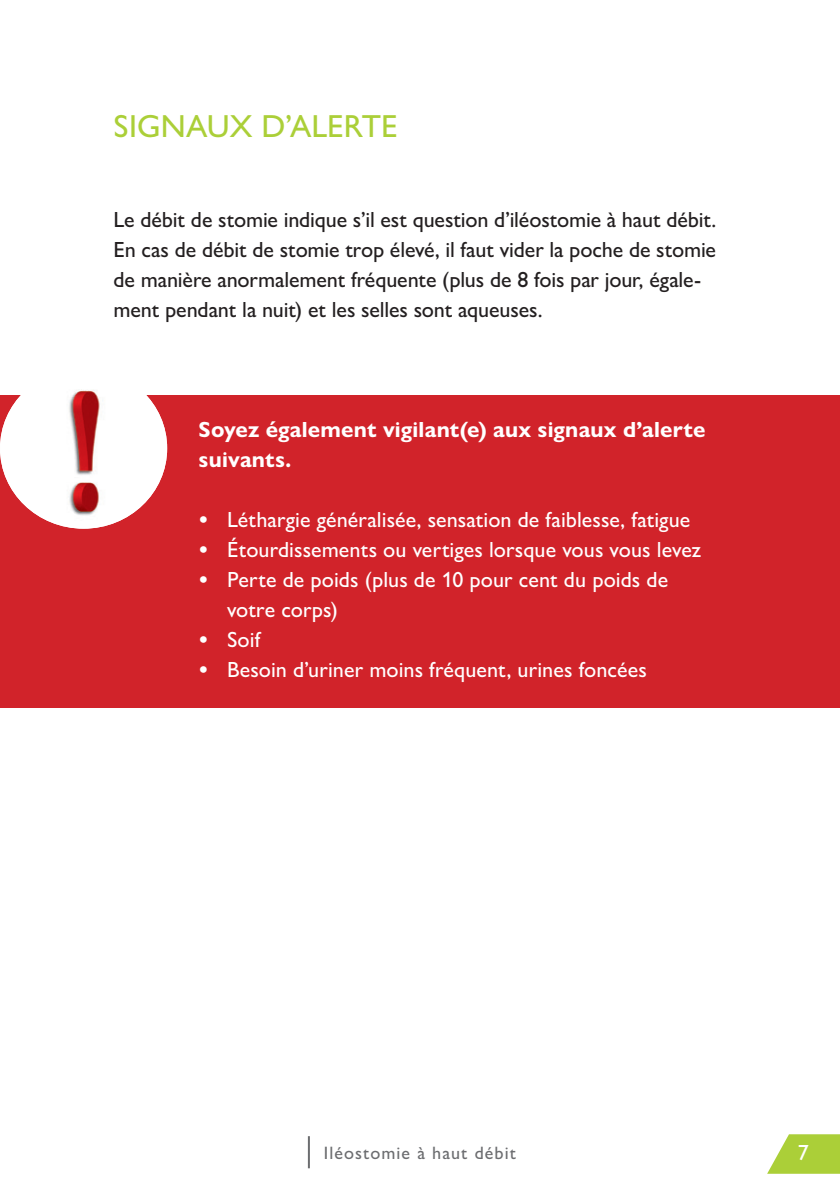
<style>
.page{position:relative;width:840px;height:1191px;background:#fff}
.page>*{position:absolute;margin:0;border:0;box-sizing:border-box;transform-origin:0 0}
.t1{font:500 32px "Gill Sans Nova";color:#abcf38}
.t2{font:500 22px/30px "Gill Sans Nova";letter-spacing:-.01em;color:#231f20}
.t3{font:500 22px/30px "Gill Sans Nova";color:#fff}
.t4{font:700 22px/30px "Gill Sans Nova";letter-spacing:.01em;color:#fff}
.t5{font:500 18px "Gill Sans Nova";letter-spacing:.06em;color:#6c6d70}
.s1{font-weight:700}
</style>
<div class="page">
<hr style="left:308px;top:1136px;width:2px;height:32px;background:#6c6d70">
<svg style="left:767px;top:1134px;width:72px;height:39px"></svg>
<div style="left:0;top:395px;width:839px;height:312px;background:#d1232a"></div>
<img style="left:0;top:389px;width:167px;height:139px">
<h1 class="t1" style="left:113px;top:106px;width:285px">SIGNAUX D’ALERTE</h1>
<p class="t2" style="left:113px;top:204px;width:604px">Le débit de stomie indique s’il est question d’iléostomie à haut débit.<br>En cas de débit de stomie trop élevé, il faut vider la poche de stomie de manière anormalement fréquente (plus de 8 fois par jour, égale&shy;ment pendant la nuit) et les selles sont aqueuses.</p>
<p class="t4" style="left:198px;top:414px;width:508px">Soyez également vigilant(e) aux signaux d’alerte suivants.</p>
<p class="t3" style="left:198px;top:504px;width:493px"><span class="s1">•</span> Léthargie généralisée, sensation de faiblesse, fatigue</p>
<p class="t3" style="left:198px;top:534px;width:503px"><span class="s1">•</span> Étourdissements ou vertiges lorsque vous vous levez</p>
<p class="t3" style="left:227px;top:564px;width:442px;text-indent:-28px"><span class="s1">•</span> Perte de poids (plus de 10 pour cent du poids de votre corps)</p>
<p class="t3" style="left:198px;top:624px;width:63px"><span class="s1">•</span> Soif</p>
<p class="t3" style="left:198px;top:654px;width:449px"><span class="s1">•</span> Besoin d’uriner moins fréquent, urines foncées</p>
<p class="t5" style="left:323px;top:1141px;width:194px">Iléostomie à haut débit</p>
<p class="t3" style="left:797px;top:1137px;width:12px">7</p>
</div>
